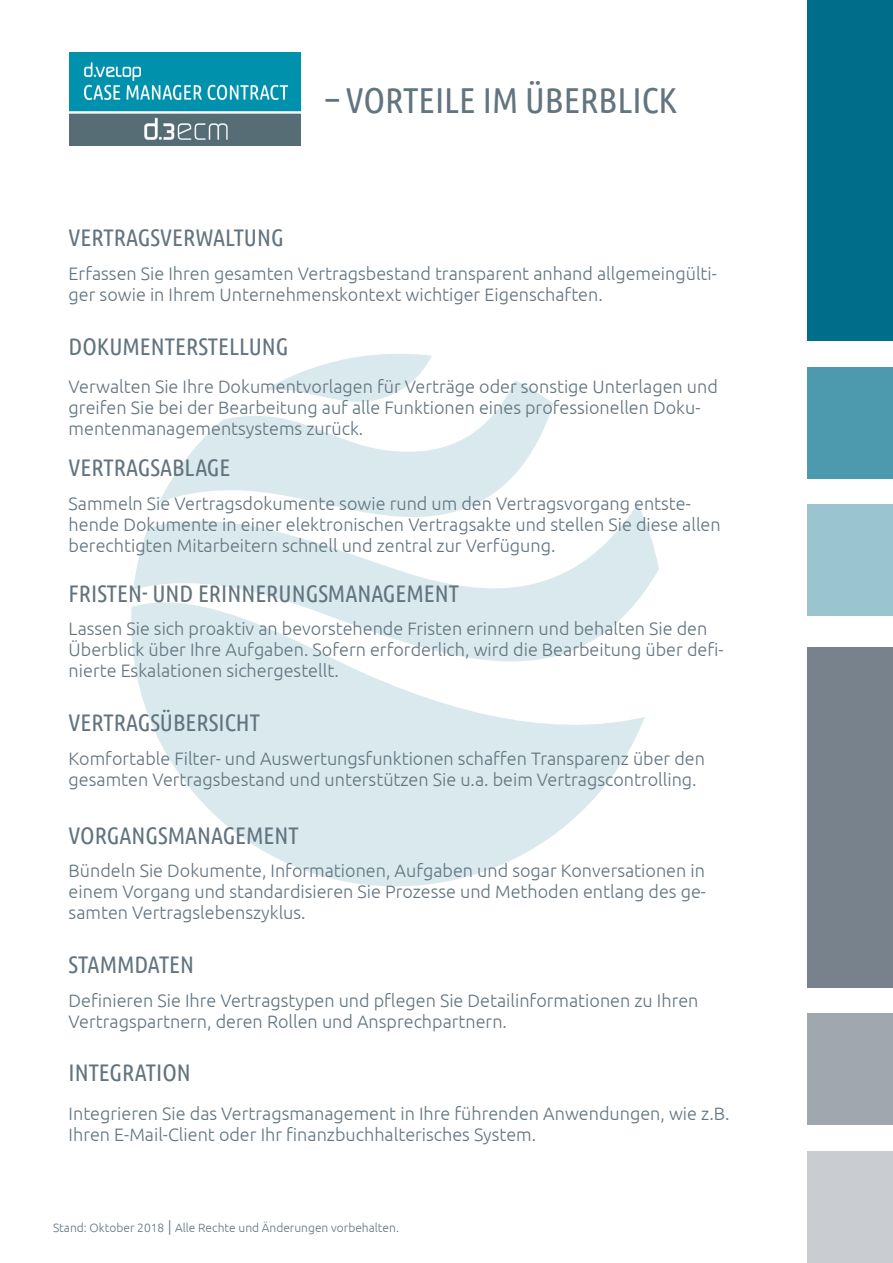
<style>
.page{position:relative;width:893px;height:1263px;background:#fff}
.page>*{position:absolute;margin:0;border:0;box-sizing:border-box;transform-origin:0 0}
.t1{font:36px "Ubuntu Condensed";color:#62747f}
.t2{font:24px "Ubuntu Condensed";color:#62747f}
.t3{font:300 18px/21px "Ubuntu";color:#62747f}
.t4{font:300 12px "Ubuntu";color:#62747f}
.s1{font-size:15px}
</style>
<div class="page">
<svg style="left:159px;top:380px;width:395px;height:124px;fill:#d9e9ed"></svg>
<svg style="left:133px;top:504px;width:526px;height:97px"></svg>
<svg style="left:264px;top:354px;width:168px;height:58px"></svg>
<svg style="left:131px;top:601px;width:514px;height:286px;fill:#d9e9ed"></svg>
<div style="left:808px;top:647px;width:85px;height:340px;background:#78828d"></div>
<div style="left:808px;top:1014px;width:85px;height:111px;background:#a0a7af"></div>
<div style="left:808px;top:1152px;width:85px;height:111px;background:#c9cdd1"></div>
<div style="left:808px;top:0;width:85px;height:340px;background:#006e8a"></div>
<div style="left:808px;top:367px;width:85px;height:111px;background:#4d99ad"></div>
<div style="left:808px;top:505px;width:85px;height:111px;background:#9ac5d0"></div>
<img style="left:69px;top:53px;width:232px;height:92px">
<p class="t1" style="left:326px;top:78px;width:353px">– VORTEILE IM ÜBERBLICK</p>
<p class="t2" style="left:69px;top:223px;width:217px">VERTRAGSVERWALTUNG</p>
<p class="t3" style="left:69px;top:263px;width:650px">Erfassen Sie Ihren gesamten Vertragsbestand transparent anhand allgemeingülti&shy;ger sowie in Ihrem Unternehmenskontext wichtiger Eigenschaften.</p>
<p class="t2" style="left:69px;top:331px;width:221px">DOKUMENTERSTELLUNG</p>
<p class="t3" style="left:69px;top:375px;width:651px">Verwalten Sie Ihre Dokumentvorlagen für Verträge oder sonstige Unterlagen und greifen Sie bei der Bearbeitung auf alle Funktionen eines professionellen Doku&shy;mentenmanagementsystems zurück.</p>
<p class="t2" style="left:69px;top:453px;width:163px">VERTRAGSABLAGE</p>
<p class="t3" style="left:69px;top:493px;width:654px">Sammeln Sie Vertragsdokumente sowie rund um den Vertragsvorgang entste&shy;hende Dokumente in einer elektronischen Vertragsakte und stellen Sie diese allen berechtigten Mitarbeitern schnell und zentral zur Verfügung.</p>
<p class="t2" style="left:69px;top:578px;width:392px">FRISTEN- UND ERINNERUNGSMANAGEMENT</p>
<p class="t3" style="left:69px;top:618px;width:656px">Lassen Sie sich proaktiv an bevorstehende Fristen erinnern und behalten Sie den<br>Überblick über Ihre Aufgaben. Sofern erforderlich, wird die Bearbeitung über defi&shy;nierte Eskalationen sichergestellt.</p>
<p class="t2" style="left:69px;top:707px;width:193px">VERTRAGSÜBERSICHT</p>
<p class="t3" style="left:69px;top:747px;width:638px">Komfortable Filter- und Auswertungsfunktionen schaffen Transparenz über den gesamten Vertragsbestand und unterstützen Sie u.a. beim Vertragscontrolling.</p>
<p class="t2" style="left:69px;top:820px;width:232px">VORGANGSMANAGEMENT</p>
<p class="t3" style="left:69px;top:860px;width:639px;text-align:justify">Bündeln Sie Dokumente, Informationen, Aufgaben und sogar Konversationen in einem Vorgang und standardisieren Sie Prozesse und Methoden entlang des ge&shy;samten Vertragslebenszyklus.</p>
<p class="t2" style="left:69px;top:950px;width:127px">STAMMDATEN</p>
<p class="t3" style="left:69px;top:989px;width:631px">Definieren Sie Ihre Vertragstypen und pflegen Sie Detailinformationen zu Ihren<br>Vertragspartnern, deren Rollen und Ansprechpartnern.</p>
<p class="t2" style="left:69px;top:1058px;width:124px">INTEGRATION</p>
<p class="t3" style="left:69px;top:1102px;width:662px">Integrieren Sie das Vertragsmanagement in Ihre führenden Anwendungen, wie z.B.<br>Ihren E-Mail-Client oder Ihr finanzbuchhalterisches System.</p>
<p class="t4" style="left:53px;top:1220px;width:347px">Stand: Oktober 2018 <span class="s1">|</span> Alle Rechte und Änderungen vorbehalten.</p>
</div>
